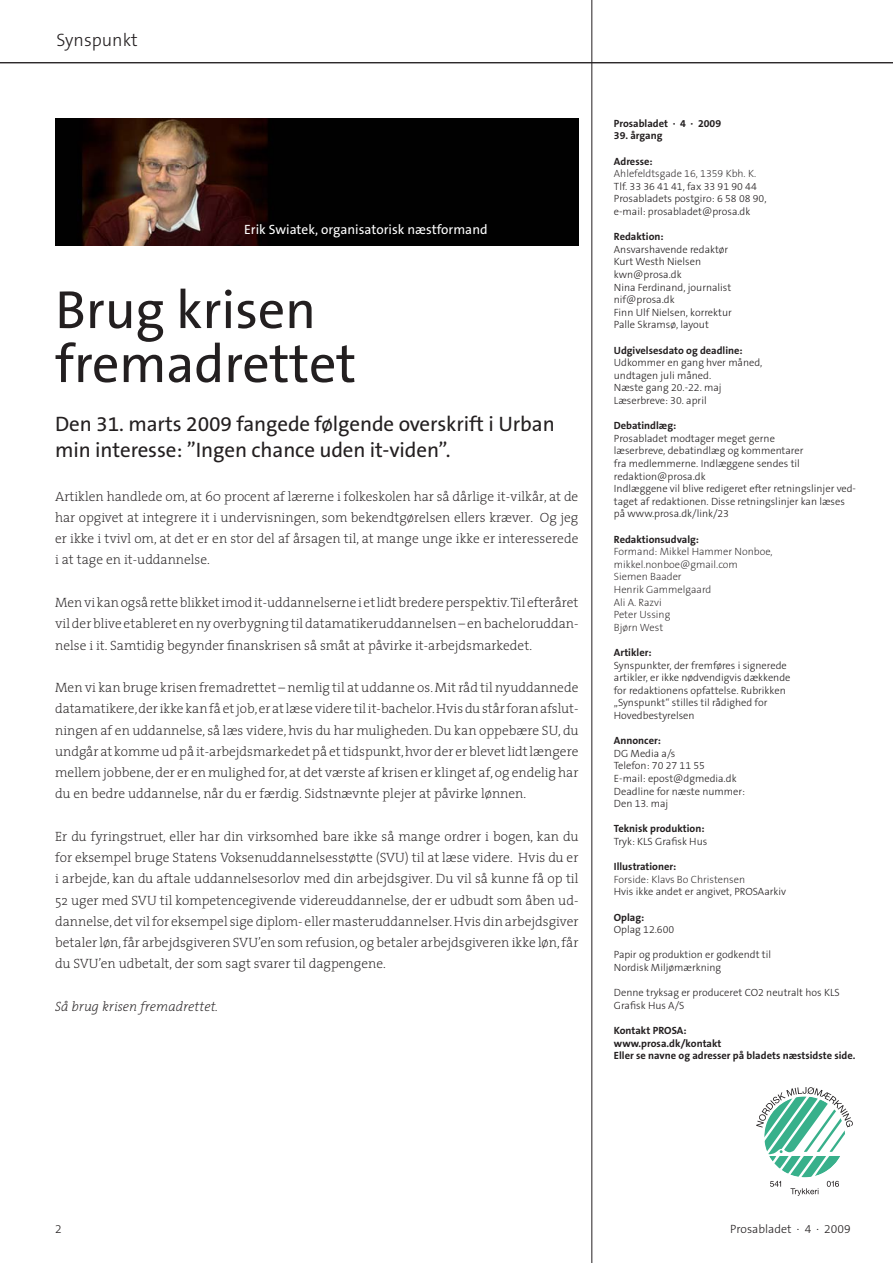
<style>
.page{position:relative;width:893px;height:1263px;background:#fff}
.page>*{position:absolute;margin:0;border:0;box-sizing:border-box;transform-origin:0 0}
.t1{font:54px/54px "The Sans B5 Plain";letter-spacing:-.005em;color:#231f20}
.t2{font:21px/25.5px "The Sans B5 Plain";letter-spacing:-.005em;color:#231f20}
.t3{font:300 18px "The Sans B3";color:#231f20}
.t4{font:200 13.5px/21.3px "The Serif";color:#231f20;text-align:justify}
.t5{font:13.5px "The Sans B5 Plain";color:#fff}
.t6{font:italic 200 13.5px "The Serif";color:#231f20}
.t7{font:300 12px "The Sans B3";color:#231f20}
.t8{font:300 10.5px/12.6px "The Sans B3";color:#231f20}
.t9{font:700 10.5px/12.6px "The Sans B7";color:#231f20}
.t10{font:200 10.5px/12.6px "The Sans B2";color:#231f20}
</style>
<div class="page">
<hr style="left:591px;top:0;width:1px;height:1263px;background:#231f20">
<svg style="left:756px;top:1087px;width:96px;height:109px"></svg>
<img style="left:55px;top:118px;width:523px;height:128px">
<hr style="left:0;top:62px;width:892px;height:1px;background:#231f20">
<h3 class="t3" style="left:57px;top:31px;width:83px">Synspunkt</h3>
<p class="t5" style="left:244px;top:223px;width:245px">Erik Swiatek, organisatorisk næstformand</p>
<h1 class="t1" style="left:55px;top:285px;width:302px">Brug krisen fremadrettet</h1>
<h2 class="t2" style="left:55px;top:412px;width:501px">Den 31. marts 2009 fangede følgende overskrift i Urban min interesse: ”Ingen chance uden it-viden”.</h2>
<p class="t4" style="left:55px;top:486px;width:525px">Artiklen handlede om, at 60 procent af lærerne i folkeskolen har så dårlige it-vilkår, at de har opgivet at integrere it i undervisningen, som bekendtgørelsen ellers kræver. Og jeg er ikke i tvivl om, at det er en stor del af årsagen til, at mange unge ikke er interesserede i at tage en it-uddannelse.</p>
<p class="t4" style="left:55px;top:592px;width:525px">Men vi kan også rette blikket imod it-uddannelserne i et lidt bredere perspektiv. Til efteråret vil der blive etableret en ny overbygning til datamatikeruddannelsen – en bacheloruddan&shy;nelse i it. Samtidig begynder finanskrisen så småt at påvirke it-arbejdsmarkedet.</p>
<p class="t4" style="left:55px;top:677px;width:525px">Men vi kan bruge krisen fremadrettet – nemlig til at uddanne os. Mit råd til nyuddannede datamatikere, der ikke kan få et job, er at læse videre til it-bachelor. Hvis du står foran afslut&shy;ningen af en uddannelse, så læs videre, hvis du har muligheden. Du kan oppebære SU, du undgår at komme ud på it-arbejdsmarkedet på et tidspunkt, hvor der er blevet lidt længere mellem jobbene, der er en mulighed for, at det værste af krisen er klinget af, og endelig har du en bedre uddannelse, når du er færdig. Sidstnævnte plejer at påvirke lønnen.</p>
<p class="t4" style="left:55px;top:826px;width:525px">Er du fyringstruet, eller har din virksomhed bare ikke så mange ordrer i bogen, kan du for eksempel bruge Statens Voksenuddannelsesstøtte (SVU) til at læse videre. Hvis du er i arbejde, kan du aftale uddannelsesorlov med din arbejdsgiver. Du vil så kunne få op til 52 uger med SVU til kompetencegivende videreuddannelse, der er udbudt som åben ud&shy;dannelse, det vil for eksempel sige diplom- eller masteruddannelser. Hvis din arbejdsgiver betaler løn, får arbejdsgiveren SVU’en som refusion, og betaler arbejdsgiveren ikke løn, får du SVU’en udbetalt, der som sagt svarer til dagpengene.</p>
<p class="t6" style="left:55px;top:1000px;width:164px">Så brug krisen fremadrettet.</p>
<p class="t9" style="left:614px;top:117px;width:109px">Prosabladet · 4 · 2009</p>
<p class="t9" style="left:614px;top:130px;width:50px">39. årgang</p>
<p class="t9" style="left:614px;top:155px;width:40px">Adresse:</p>
<p class="t10" style="left:614px;top:168px;width:144px">Ahlefeldtsgade 16, 1359 Kbh. K.</p>
<p class="t8" style="left:614px;top:180px;width:154px">Tlf. 33 36 41 41, fax 33 91 90 44<br>Prosabladets postgiro: 6 58 08 90, e-mail: prosabladet@prosa.dk</p>
<p class="t9" style="left:614px;top:231px;width:51px">Redaktion:</p>
<p class="t8" style="left:614px;top:243px;width:119px">Ansvarshavende redaktør<br>Kurt Westh Nielsen kwn@prosa.dk<br>Nina Ferdinand, journalist nif@prosa.dk<br>Finn Ulf Nielsen, korrektur<br>Palle Skramsø, layout</p>
<p class="t9" style="left:614px;top:344px;width:130px">Udgivelsesdato og deadline:</p>
<p class="t8" style="left:614px;top:357px;width:150px">Udkommer en gang hver måned, undtagen juli måned.<br>Næste gang 20.-22. maj<br>Læserbreve: 30. april</p>
<p class="t9" style="left:614px;top:420px;width:64px">Debatindlæg:</p>
<p class="t8" style="left:614px;top:432px;width:244px">Prosabladet modtager meget gerne<br>læserbreve, debatindlæg og kommentarer<br>fra medlemmerne. Indlæggene sendes til redaktion@prosa.dk<br>Indlæggene vil blive redigeret efter retningslinjer ved&shy;taget af redaktionen. Disse retningslinjer kan læses på www.prosa.dk/link/23</p>
<p class="t9" style="left:614px;top:533px;width:87px">Redaktionsudvalg:</p>
<p class="t10" style="left:614px;top:546px;width:160px">Formand: Mikkel Hammer Nonboe, mikkel.nonboe@gmail.com<br>Siemen Baader<br>Henrik Gammelgaard<br>Ali A. Razvi<br>Peter Ussing<br>Bjørn West</p>
<p class="t9" style="left:614px;top:647px;width:39px">Artikler:</p>
<p class="t8" style="left:614px;top:659px;width:178px">Synspunkter, der fremføres i signerede artikler, er ikke nødvendigvis dækkende for redaktionens opfattelse. Rubrikken „Synspunkt“ stilles til rådighed for Hovedbestyrelsen</p>
<p class="t9" style="left:614px;top:735px;width:48px">Annoncer:</p>
<p class="t8" style="left:614px;top:747px;width:132px">DG Media a/s<br>Telefon: 70 27 11 55<br>E-mail: epost@dgmedia.dk<br>Deadline for næste nummer:<br>Den 13. maj</p>
<p class="t9" style="left:614px;top:823px;width:92px">Teknisk produktion:</p>
<p class="t8" style="left:614px;top:836px;width:95px">Tryk: KLS Grafisk Hus</p>
<p class="t9" style="left:614px;top:861px;width:64px">Illustrationer:</p>
<p class="t10" style="left:614px;top:873px;width:133px">Forside: Klavs Bo Christensen</p>
<p class="t8" style="left:614px;top:886px;width:174px">Hvis ikke andet er angivet, PROSAarkiv</p>
<p class="t9" style="left:614px;top:911px;width:32px">Oplag:</p>
<p class="t8" style="left:614px;top:924px;width:62px">Oplag 12.600</p>
<p class="t8" style="left:614px;top:949px;width:159px">Papir og produktion er godkendt til<br>Nordisk Miljømærkning</p>
<p class="t8" style="left:614px;top:987px;width:227px">Denne tryksag er produceret CO2 neutralt hos KLS<br>Grafisk Hus A/S</p>
<p class="t9" style="left:614px;top:1025px;width:243px">Kontakt PROSA:<br>www.prosa.dk/kontakt<br>Eller se navne og adresser på bladets næstsidste side.</p>
<p class="t7" style="left:55px;top:1223px;width:8px">2</p>
<p class="t7" style="left:730px;top:1223px;width:122px">Prosabladet · 4 · 2009</p>
</div>
